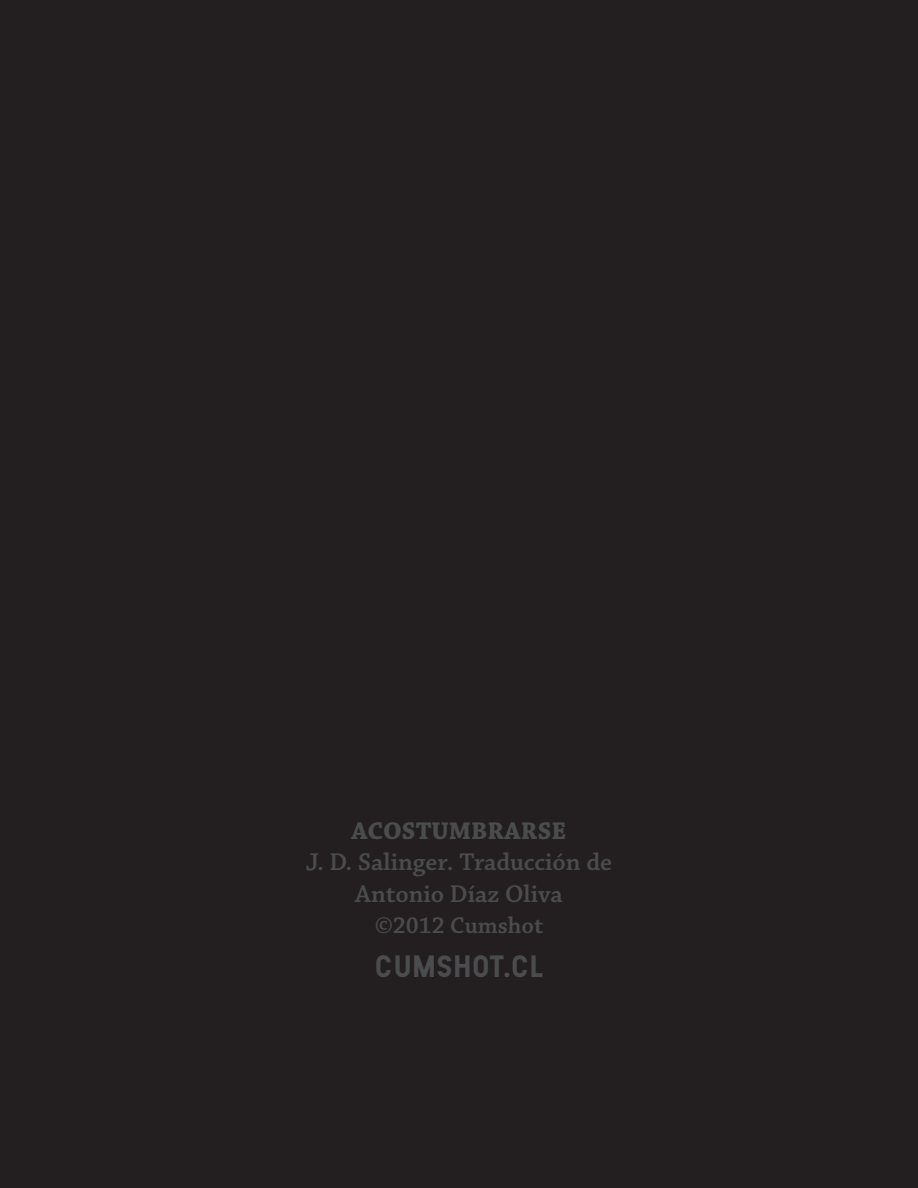
<style>
.page{position:relative;width:918px;height:1188px;background:#231f20}
.page>*{position:absolute;margin:0;border:0;box-sizing:border-box;transform-origin:0 0}
.t1{font:33px "Beauchef 900";letter-spacing:.05em;color:#4b4c4d}
.parrafos{font:600 25.5px/31.5px "Chaparral Pro";color:#4b4c4d;text-align:center}
.parrafos-2{font:700 25.5px "Chaparral Pro";color:#4b4c4d}
.parrafos-3{font:600 24px "Chaparral Pro";color:#4b4c4d}
</style>
<div class="page">
<p class="parrafos-2" style="left:352px;top:815px;width:216px">ACOSTUMBRARSE</p>
<p class="parrafos" style="left:306px;top:847px;width:308px">J. D. Salinger. Traducción de<br>Antonio Díaz Oliva</p>
<p class="parrafos-3" style="left:375px;top:912px;width:170px">©2012 Cumshot</p>
<p class="t1" style="left:375px;top:947px;width:169px">CUMSHOT.CL</p>
</div>
